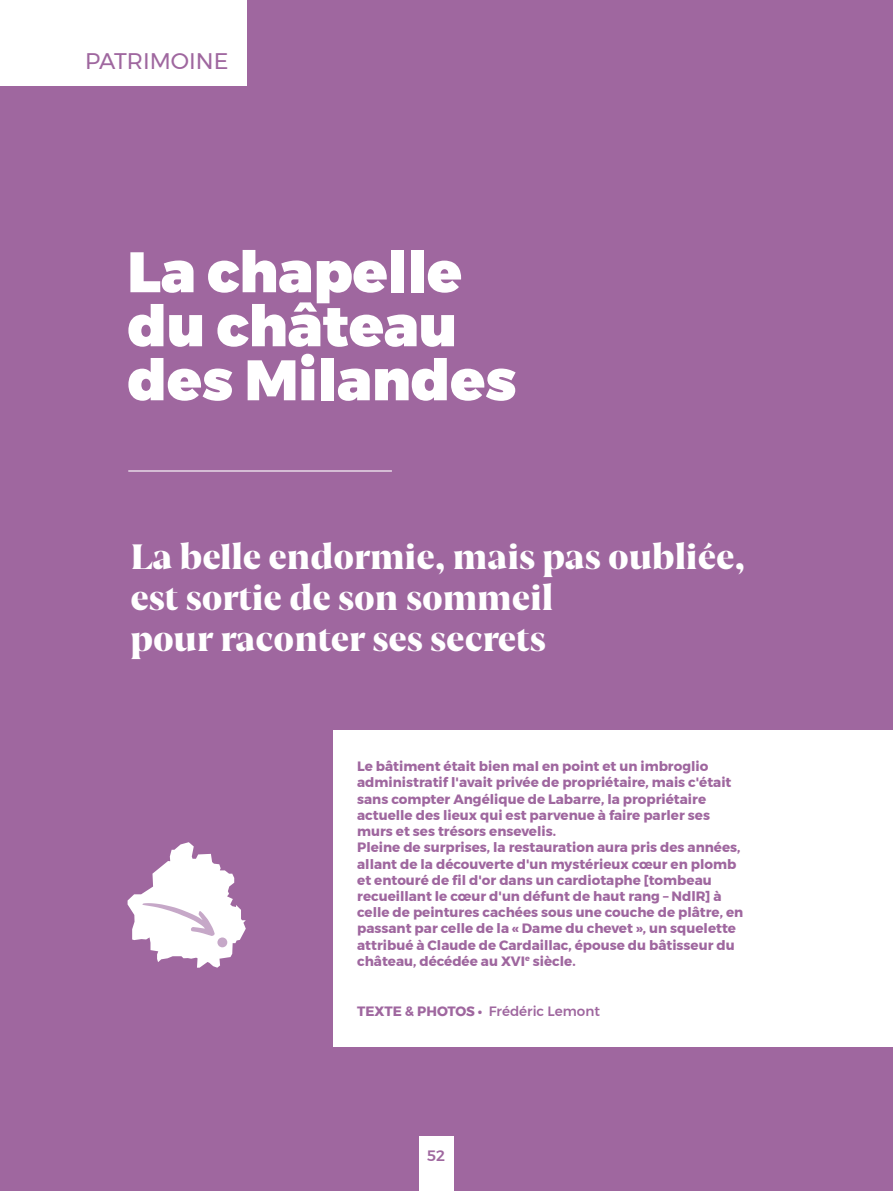
<style>
.page{position:relative;width:893px;height:1191px;background:#9f679f}
.page>*{position:absolute;margin:0;border:0;box-sizing:border-box;transform-origin:0 0}
.t1{font:900 57px "Montserrat";color:#fff}
.t2{font:900 33.6px "Joane";color:#fff}
.t3{font:22.5px "Montserrat";color:#9f679f}
.t4{font:500 15px "Montserrat";color:#9f679f}
.t5{font:700 13.5px/16.2px "Montserrat";color:#9f679f}
.t6{font:500 13.5px "Montserrat";color:#9f679f}
.s1{font-weight:700}
</style>
<div class="page">
<div style="left:333px;top:730px;width:560px;height:316px;background:#fff"></div>
<hr style="left:128px;top:470px;width:264px;height:1px;background:#fff">
<div style="left:419px;top:1137px;width:34px;height:54px;background:#fff"></div>
<svg style="left:128px;top:842px;width:118px;height:125px"></svg>
<div style="left:0;top:0;width:247px;height:85px;background:#fff"></div>
<p class="t3" style="left:85px;top:43px;width:145px">PATRIMOINE</p>
<p class="t1" style="left:128px;top:225px;width:336px">La chapelle</p>
<p class="t1" style="left:128px;top:279px;width:331px">du château</p>
<p class="t1" style="left:128px;top:333px;width:391px">des Milandes</p>
<p class="t2" style="left:130px;top:532px;width:616px">La belle endormie, mais pas oubliée,</p>
<p class="t2" style="left:130px;top:573px;width:424px">est sortie de son sommeil</p>
<p class="t2" style="left:130px;top:614px;width:417px">pour raconter ses secrets</p>
<p class="t5" style="left:357px;top:758px;width:376px">Le bâtiment était bien mal en point et un imbroglio administratif l'avait privée de propriétaire, mais c'était sans compter Angélique de Labarre, la propriétaire actuelle des lieux qui est parvenue à faire parler ses murs et ses trésors ensevelis.</p>
<p class="t5" style="left:357px;top:839px;width:388px">Pleine de surprises, la restauration aura pris des années, allant de la découverte d'un mystérieux cœur en plomb et entouré de fil d'or dans un cardiotaphe [tombeau recueillant le cœur d'un défunt de haut rang – NdlR] à celle de peintures cachées sous une couche de plâtre, en passant par celle de la « Dame du chevet », un squelette attribué à Claude de Cardaillac, épouse du bâtisseur du château, décédée au XVI<sup>e</sup> siècle.</p>
<p class="t6" style="left:357px;top:1000px;width:244px"><span class="s1">TEXTE &amp; PHOTOS •</span> Frédéric Lemont</p>
<p class="t4" style="left:427px;top:1143px;width:20px">52</p>
</div>
